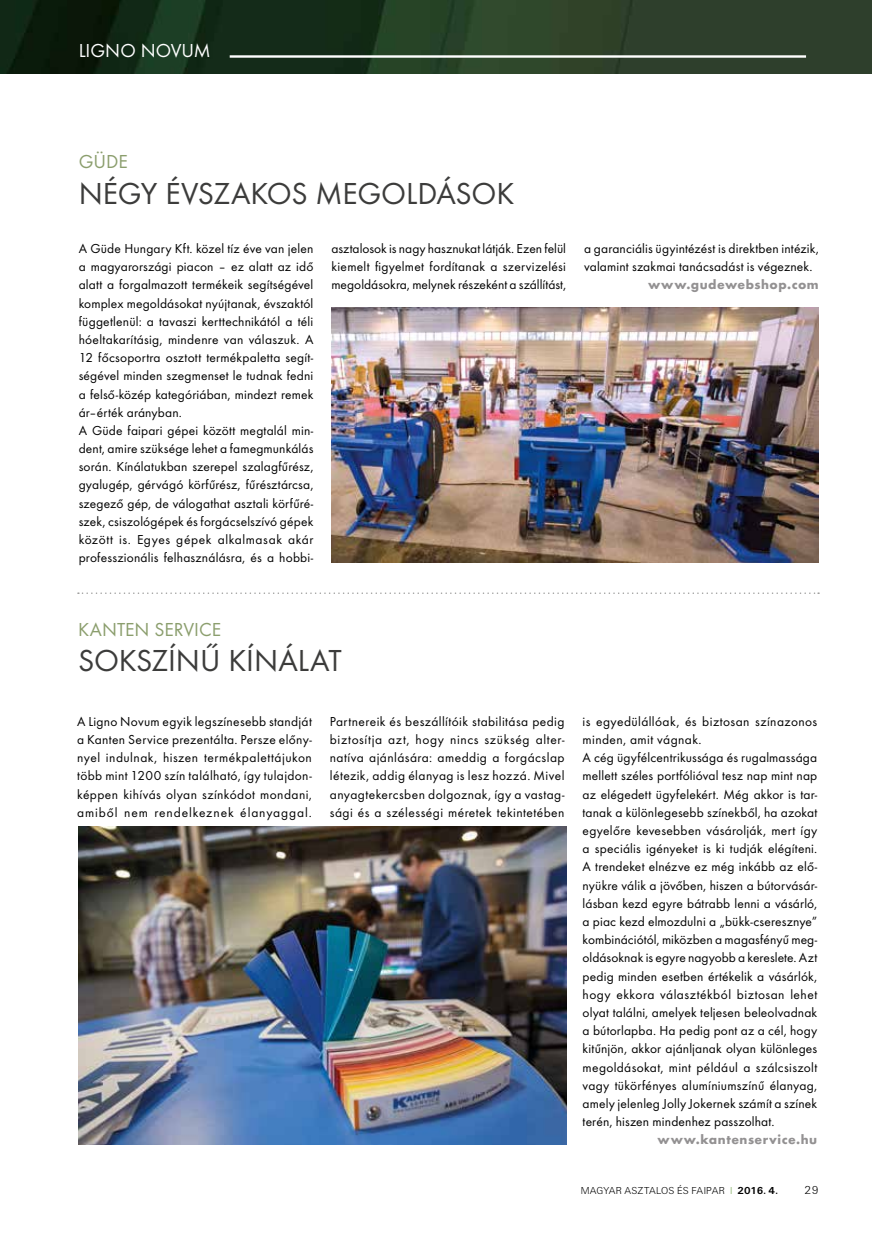
<style>
.page{position:relative;width:872px;height:1242px;background:#fff}
.page>*{position:absolute;margin:0;border:0;box-sizing:border-box;transform-origin:0 0}
.t1{font:31.5px "Futura TOT Boo";letter-spacing:-.005em;color:#3c3c3b}
.t2{font:19.5px "Futura TOT Boo";color:#8b9e6d}
.t3{font:19.5px "Futura TOT Boo";color:#fff}
.t4{font:13.5px/18.1px "Futura TOT Boo";letter-spacing:.01em;color:#000}
.t5{font:700 13.5px "Futura TOT";letter-spacing:.04em;color:#939192}
.t6{font:12px "U001 Lig";color:#000}
.t7{font:10.5px "U001 Lig";letter-spacing:.015em;color:#000}
.s1{color:#7ba858}
.s2{font-family:"U001";font-weight:700}
</style>
<div class="page">
<svg style="left:78px;top:592px;width:741px;height:2px"></svg>
<img style="left:331px;top:307px;width:488px;height:255px">
<img style="left:79px;top:826px;width:487px;height:318px">
<img style="left:0;top:0;width:872px;height:73px">
<hr style="left:230px;top:55px;width:576px;height:3px;background:#fff">
<h2 class="t3" style="left:79px;top:39px;width:134px">LIGNO NOVUM</h2>
<h2 class="t2" style="left:79px;top:150px;width:51px">GÜDE</h2>
<h1 class="t1" style="left:79px;top:175px;width:437px">NÉGY ÉVSZAKOS MEGOLDÁSOK</h1>
<p class="t4" style="left:79px;top:239px;width:236px">A Güde Hungary Kft. közel tíz éve van jelen a magyarországi piacon – ez alatt az idő alatt a forgalmazott termékeik segítségével komplex megoldásokat nyújtanak, évszaktól függetlenül: a tavaszi kerttechnikától a téli hóeltakarításig, mindenre van válaszuk. A 12 főcsoportra osztott termékpaletta segít&shy;ségével minden szegmenset le tudnak fedni a felső-közép kategóriában, mindezt remek ár–érték arányban.<br>A Güde faipari gépei között megtalál min&shy;dent, amire szüksége lehet a famegmunkálás során. Kínálatukban szerepel szalagfűrész, gyalugép, gérvágó körfűrész, fűrésztárcsa, szegező gép, de válogathat asztali körfűré&shy;szek, csiszológépek és forgácselszívó gépek között is. Egyes gépek alkalmasak akár professzionális felhasználásra, és a hobbi-</p>
<p class="t4" style="left:331px;top:239px;width:236px;text-align:justify">asztalosok is nagy hasznukat látják. Ezen felül kiemelt figyelmet fordítanak a szervizelési megoldásokra, melynek részeként a szállítást,</p>
<p class="t4" style="left:584px;top:239px;width:236px">a garanciális ügyintézést is direktben intézik, valamint szakmai tanácsadást is végeznek.</p>
<p class="t5" style="left:648px;top:276px;width:172px">www.gudewebshop.com</p>
<h2 class="t2" style="left:78px;top:617px;width:145px">KANTEN SERVICE</h2>
<h1 class="t1" style="left:78px;top:642px;width:265px">SOKSZÍNŰ KÍNÁLAT</h1>
<p class="t4" style="left:77px;top:712px;width:236px;text-align:justify">A Ligno Novum egyik legszínesebb standját a Kanten Service prezentálta. Persze előn - nyel indulnak, hiszen termékpalettájukon több mint 1200 szín található, így tulajdon&shy;képpen kihívás olyan színkódot mondani, amiből nem rendelkeznek élanyaggal.</p>
<p class="t4" style="left:330px;top:712px;width:236px;text-align:justify">Partnereik és beszállítóik stabilitása pedig biztosítja azt, hogy nincs szükség alter&shy;natíva ajánlására: ameddig a forgácslap létezik, addig élanyag is lesz hozzá. Mivel anyagtekercsben dolgoznak, így a vastag&shy;sági és a szélességi méretek tekintetében</p>
<p class="t4" style="left:582px;top:712px;width:236px">is egyedülállóak, és biztosan színazonos minden, amit vágnak.<br>A cég ügyfélcentrikussága és rugalmassága mellett széles portfólióval tesz nap mint nap az elégedett ügyfelekért. Még akkor is tar&shy;tanak a különlegesebb színekből, ha azokat egyelőre kevesebben vásárolják, mert így a speciális igényeket is ki tudják elégíteni.<br>A trendeket elnézve ez még inkább az elő&shy;nyükre válik a jövőben, hiszen a bútorvásár&shy;lásban kezd egyre bátrabb lenni a vásárló, a piac kezd elmozdulni a „bükk-cseresznye” kombinációtól, miközben a magasfényű meg&shy;oldásoknak is egyre nagyobb a kereslete. Azt pedig minden esetben értékelik a vásárlók, hogy ekkora választékból biztosan lehet olyat találni, amelyek teljesen beleolvadnak a bútorlapba. Ha pedig pont az a cél, hogy kitűnjön, akkor ajánljanak olyan különleges megoldásokat, mint például a szálcsiszolt vagy tükörfényes alumíniumszínű élanyag, amely jelenleg Jolly Jokernek számít a színek terén, hiszen mindenhez passzolhat.</p>
<p class="t5" style="left:657px;top:1131px;width:161px">www.kantenservice.hu</p>
<p class="t7" style="left:581px;top:1184px;width:199px">MAGYAR ASZTALOS ÉS FAIPAR <span class="s1">I</span> <span class="s2">2016. 4.</span></p>
<p class="t6" style="left:804px;top:1183px;width:16px">29</p>
</div>
